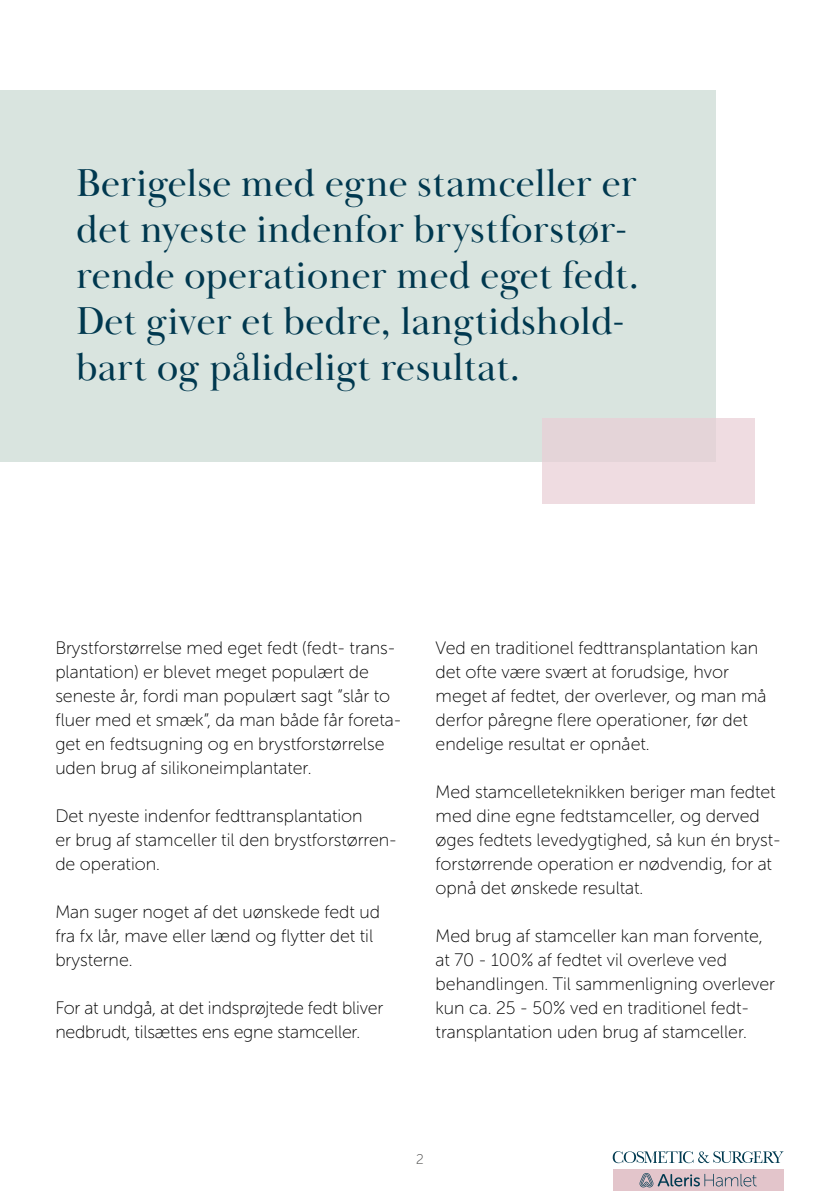
<style>
.page{position:relative;width:840px;height:1191px;background:#fff}
.page>*{position:absolute;margin:0;border:0;box-sizing:border-box;transform-origin:0 0}
.overskrift_20pt{font:40px/46px "Baskerville Display PT";color:#00384f}
.brødtekst{font:18px/24px "Museo Sans Rounded 100";color:#000}
.t1{font:14px "Museo Sans Rounded 100";color:#484847}
</style>
<div class="page">
<div style="left:0;top:91px;width:714px;height:371px;background:#d9e4df"></div>
<div style="left:612px;top:1169px;width:170px;height:22px;background:#e3c5cb"></div>
<svg style="left:639px;top:1173px;width:117px;height:14px"></svg>
<svg style="left:612px;top:1151px;width:170px;height:12px"></svg>
<div style="left:542px;top:418px;width:212px;height:85px;background:#efdce1"></div>
<p class="overskrift_20pt" style="left:76px;top:161px;width:564px">Berigelse med egne stamceller er det nyeste indenfor brystforstør&shy;rende operationer med eget fedt.<br>Det giver et bedre, langtidshold&shy;bart og pålideligt resultat.</p>
<p class="brødtekst" style="left:55px;top:636px;width:347px">Brystforstørrelse med eget fedt (fedt- trans&shy;plantation) er blevet meget populært de seneste år, fordi man populært sagt ”slår to fluer med et smæk”, da man både får foreta&shy;get en fedtsugning og en brystforstørrelse uden brug af silikoneimplantater.</p>
<p class="brødtekst" style="left:55px;top:804px;width:309px">Det nyeste indenfor fedttransplantation</p>
<p class="brødtekst" style="left:55px;top:828px;width:343px">er brug af stamceller til den brystforstørren&shy;de operation.</p>
<p class="brødtekst" style="left:55px;top:900px;width:326px">Man suger noget af det uønskede fedt ud fra fx lår, mave eller lænd og flytter det til brysterne.</p>
<p class="brødtekst" style="left:55px;top:996px;width:329px">For at undgå, at det indsprøjtede fedt bliver nedbrudt, tilsættes ens egne stamceller.</p>
<p class="brødtekst" style="left:435px;top:636px;width:332px">Ved en traditionel fedttransplantation kan det ofte være svært at forudsige, hvor meget af fedtet, der overlever, og man må derfor påregne flere operationer, før det endelige resultat er opnået.</p>
<p class="brødtekst" style="left:435px;top:780px;width:347px">Med stamcelleteknikken beriger man fedtet med dine egne fedtstamceller, og derved øges fedtets levedygtighed, så kun én bryst&shy;forstørrende operation er nødvendig, for at opnå det ønskede resultat.</p>
<p class="brødtekst" style="left:435px;top:924px;width:328px">Med brug af stamceller kan man forvente,</p>
<p class="brødtekst" style="left:435px;top:948px;width:341px">at 70 - 100% af fedtet vil overleve ved behandlingen. Til sammenligning overlever kun ca. 25 - 50% ved en traditionel fedt&shy;transplantation uden brug af stamceller.</p>
<p class="t1" style="left:416px;top:1151px;width:9px">2</p>
</div>
